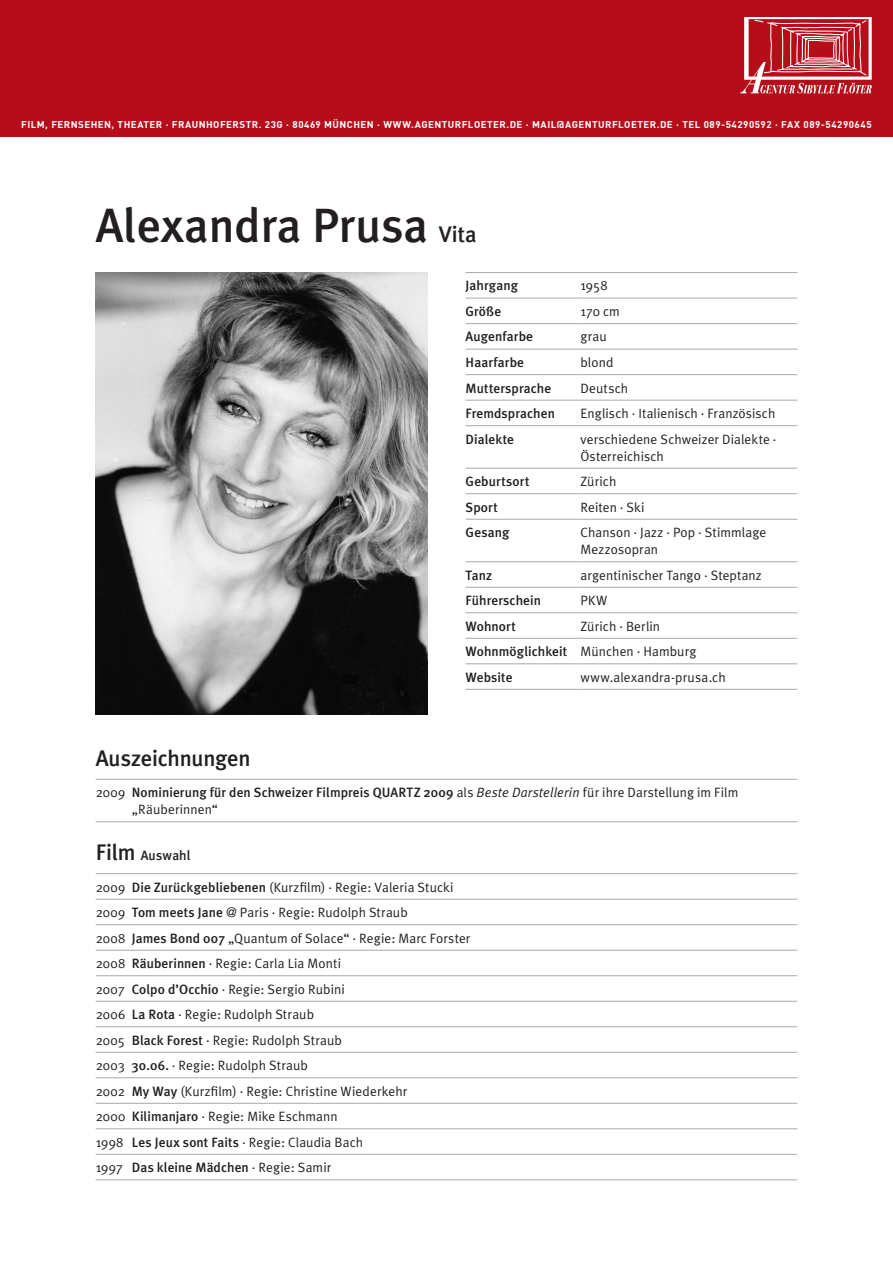
<style>
.page{position:relative;width:893px;height:1263px;background:#fff}
.page>*{position:absolute;margin:0;border:0;box-sizing:border-box;transform-origin:0 0}
.Titel{font:500 48px "Meta Plus";color:#231f20}
.Kategorie{font:500 22.5px "Meta Plus";letter-spacing:-.01em;color:#231f20}
.Text_in_Tabelle{font:13.5px "Meta Plus Normal";letter-spacing:.005em;color:#231f20}
.Text{font:13.5px/17px "Meta Plus Normal";letter-spacing:.01em;color:#231f20}
.Text-2{font:500 13.5px "Meta Plus";letter-spacing:.005em;color:#231f20}
.Text_in_Tabelle-2{font:500 13.5px/17px "Meta Plus";letter-spacing:.005em;color:#231f20}
.Kategorie-2{font:500 13.5px "Meta Plus";letter-spacing:.015em;color:#231f20}
.t1{font:700 9.75px "DIN";letter-spacing:.045em;color:#fff}
.s1{font-size:22.5px}
.s2{font-family:"Meta Plus Normal";font-weight:400}
.s3{font-family:"Meta Plus Normal";font-weight:400;font-style:italic}
.s4{font-family:"Meta Plus";font-weight:500}
</style>
<div class="page">
<div style="left:0;top:0;width:893px;height:136px;background:#b50e1a"></div>
<svg style="left:740px;top:17px;width:132px;height:77px"></svg>
<img style="left:96px;top:272px;width:331px;height:442px">
<hr style="left:466px;top:298px;width:114px;height:1px;background:#a8a9ad">
<hr style="left:580px;top:298px;width:217px;height:1px;background:#a8a9ad">
<hr style="left:466px;top:323px;width:114px;height:1px;background:#a8a9ad">
<hr style="left:580px;top:323px;width:217px;height:1px;background:#a8a9ad">
<hr style="left:466px;top:349px;width:114px;height:1px;background:#a8a9ad">
<hr style="left:580px;top:349px;width:217px;height:1px;background:#a8a9ad">
<hr style="left:466px;top:374px;width:114px;height:1px;background:#a8a9ad">
<hr style="left:580px;top:374px;width:217px;height:1px;background:#a8a9ad">
<hr style="left:466px;top:400px;width:114px;height:1px;background:#a8a9ad">
<hr style="left:580px;top:400px;width:217px;height:1px;background:#a8a9ad">
<hr style="left:466px;top:425px;width:114px;height:1px;background:#a8a9ad">
<hr style="left:580px;top:425px;width:217px;height:1px;background:#a8a9ad">
<hr style="left:466px;top:468px;width:114px;height:1px;background:#a8a9ad">
<hr style="left:580px;top:468px;width:217px;height:1px;background:#a8a9ad">
<hr style="left:466px;top:493px;width:114px;height:1px;background:#a8a9ad">
<hr style="left:580px;top:493px;width:217px;height:1px;background:#a8a9ad">
<hr style="left:466px;top:519px;width:114px;height:1px;background:#a8a9ad">
<hr style="left:580px;top:519px;width:217px;height:1px;background:#a8a9ad">
<hr style="left:466px;top:561px;width:114px;height:1px;background:#a8a9ad">
<hr style="left:580px;top:561px;width:217px;height:1px;background:#a8a9ad">
<hr style="left:466px;top:587px;width:114px;height:1px;background:#a8a9ad">
<hr style="left:580px;top:587px;width:217px;height:1px;background:#a8a9ad">
<hr style="left:466px;top:612px;width:114px;height:1px;background:#a8a9ad">
<hr style="left:580px;top:612px;width:217px;height:1px;background:#a8a9ad">
<hr style="left:466px;top:638px;width:114px;height:1px;background:#a8a9ad">
<hr style="left:580px;top:638px;width:217px;height:1px;background:#a8a9ad">
<hr style="left:466px;top:663px;width:114px;height:1px;background:#a8a9ad">
<hr style="left:580px;top:663px;width:217px;height:1px;background:#a8a9ad">
<hr style="left:466px;top:272px;width:114px;height:1px;background:#a8a9ad">
<hr style="left:580px;top:272px;width:217px;height:1px;background:#a8a9ad">
<hr style="left:466px;top:689px;width:114px;height:1px;background:#a8a9ad">
<hr style="left:580px;top:689px;width:217px;height:1px;background:#a8a9ad">
<hr style="left:96px;top:779px;width:701px;height:1px;background:#a8a9ad">
<hr style="left:96px;top:821px;width:701px;height:1px;background:#a8a9ad">
<hr style="left:96px;top:873px;width:701px;height:1px;background:#a8a9ad">
<hr style="left:96px;top:899px;width:701px;height:1px;background:#a8a9ad">
<hr style="left:96px;top:924px;width:701px;height:1px;background:#a8a9ad">
<hr style="left:96px;top:950px;width:701px;height:1px;background:#a8a9ad">
<hr style="left:96px;top:975px;width:701px;height:1px;background:#a8a9ad">
<hr style="left:96px;top:1001px;width:701px;height:1px;background:#a8a9ad">
<hr style="left:96px;top:1026px;width:701px;height:1px;background:#a8a9ad">
<hr style="left:96px;top:1052px;width:701px;height:1px;background:#a8a9ad">
<hr style="left:96px;top:1077px;width:701px;height:1px;background:#a8a9ad">
<hr style="left:96px;top:1103px;width:701px;height:1px;background:#a8a9ad">
<hr style="left:96px;top:1128px;width:701px;height:1px;background:#a8a9ad">
<hr style="left:96px;top:1154px;width:701px;height:1px;background:#a8a9ad">
<hr style="left:96px;top:1179px;width:701px;height:1px;background:#a8a9ad">
<p class="t1" style="left:21px;top:118px;width:852px">FILM, FERNSEHEN, THEATER · FRAUNHOFERSTR. 23G · 80469 M ÜNCHEN · WWW.AGENTURFLOETER.DE · MAIL@AGENTURFLOETER.DE · TEL 089-54290592 · FAX 089-54290645</p>
<p class="Titel" style="left:96px;top:197px;width:382px">Alexandra Prusa <span class="s1">Vita</span></p>
<p class="Text-2" style="left:466px;top:278px;width:54px">Jahrgang</p>
<p class="Text" style="left:580px;top:277px;width:29px">1958</p>
<p class="Text-2" style="left:466px;top:303px;width:37px">Größe</p>
<p class="Text" style="left:580px;top:303px;width:41px">170 cm</p>
<p class="Text-2" style="left:466px;top:329px;width:69px">Augenfarbe</p>
<p class="Text" style="left:580px;top:328px;width:28px">grau</p>
<p class="Text-2" style="left:466px;top:354px;width:60px">Haarfarbe</p>
<p class="Text" style="left:580px;top:354px;width:35px">blond</p>
<p class="Text-2" style="left:466px;top:380px;width:87px">Muttersprache</p>
<p class="Text" style="left:580px;top:379px;width:49px">Deutsch</p>
<p class="Text-2" style="left:466px;top:405px;width:91px">Fremdsprachen</p>
<p class="Text" style="left:580px;top:405px;width:196px">Englisch · Italienisch · Französisch</p>
<p class="Text-2" style="left:466px;top:431px;width:50px">Dialekte</p>
<p class="Text" style="left:580px;top:430px;width:198px">verschiedene Schweizer Dialekte ·<br>Österreichisch</p>
<p class="Text-2" style="left:466px;top:473px;width:65px">Geburtsort</p>
<p class="Text" style="left:580px;top:473px;width:37px">Zürich</p>
<p class="Text-2" style="left:466px;top:499px;width:34px">Sport</p>
<p class="Text" style="left:580px;top:498px;width:66px">Reiten · Ski</p>
<p class="Text-2" style="left:466px;top:525px;width:45px">Gesang</p>
<p class="Text" style="left:580px;top:524px;width:187px">Chanson · Jazz · Pop · Stimmlage<br>Mezzosopran</p>
<p class="Text-2" style="left:466px;top:567px;width:28px">Tanz</p>
<p class="Text" style="left:580px;top:566px;width:183px">argentinischer Tango · Steptanz</p>
<p class="Text-2" style="left:466px;top:593px;width:77px">Führerschein</p>
<p class="Text" style="left:580px;top:592px;width:28px">PKW</p>
<p class="Text-2" style="left:466px;top:618px;width:52px">Wohnort</p>
<p class="Text" style="left:580px;top:617px;width:81px">Zürich · Berlin</p>
<p class="Text-2" style="left:466px;top:644px;width:103px">Wohnmöglichkeit</p>
<p class="Text" style="left:580px;top:643px;width:117px">München · Hamburg</p>
<p class="Text-2" style="left:466px;top:669px;width:48px">Website</p>
<p class="Text" style="left:580px;top:668px;width:147px">www.alexandra-prusa.ch</p>
<p class="Kategorie" style="left:96px;top:745px;width:156px">Auszeichnungen</p>
<p class="Text_in_Tabelle-2" style="left:132px;top:784px;width:608px;text-indent:-36px"><span class="s2">2009</span> Nominierung für den Schweizer Filmpreis QUARTZ 2009 <span class="s2">als</span> <span class="s3">Beste Darstellerin</span> <span class="s2">für ihre Darstellung im Film „Räuberinnen“</span></p>
<p class="Kategorie-2" style="left:96px;top:848px;width:96px"><span class="s1">Film</span> Auswahl</p>
<p class="Text_in_Tabelle" style="left:96px;top:879px;width:359px">2009 <span class="s4">Die Zurückgebliebenen</span> (Kurzfilm) · Regie: Valeria Stucki</p>
<p class="Text_in_Tabelle" style="left:96px;top:904px;width:314px">2009 <span class="s4">Tom meets Jane</span> @ Paris · Regie: Rudolph Straub</p>
<p class="Text_in_Tabelle" style="left:96px;top:930px;width:376px">2008 <span class="s4">James Bond 007</span> „Quantum of Solace“ · Regie: Marc Forster</p>
<p class="Text_in_Tabelle" style="left:96px;top:955px;width:247px">2008 <span class="s4">Räuberinnen</span> · Regie: Carla Lia Monti</p>
<p class="Text_in_Tabelle" style="left:96px;top:981px;width:251px">2007 <span class="s4">Colpo d’Occhio</span> · Regie: Sergio Rubini</p>
<p class="Text_in_Tabelle" style="left:96px;top:1006px;width:220px">2006 <span class="s4">La Rota</span> · Regie: Rudolph Straub</p>
<p class="Text_in_Tabelle" style="left:96px;top:1032px;width:248px">2005 <span class="s4">Black Forest</span> · Regie: Rudolph Straub</p>
<p class="Text_in_Tabelle" style="left:96px;top:1058px;width:214px">2003 <span class="s4">30.06.</span> · Regie: Rudolph Straub</p>
<p class="Text_in_Tabelle" style="left:96px;top:1083px;width:313px">2002 <span class="s4">My Way</span> (Kurzfilm) · Regie: Christine Wiederkehr</p>
<p class="Text_in_Tabelle" style="left:96px;top:1109px;width:243px">2000 <span class="s4">Kilimanjaro</span> · Regie: Mike Eschmann</p>
<p class="Text_in_Tabelle" style="left:96px;top:1134px;width:269px">1998 <span class="s4">Les Jeux sont Faits</span> · Regie: Claudia Bach</p>
<p class="Text_in_Tabelle" style="left:96px;top:1160px;width:237px">1997 <span class="s4">Das kleine Mädchen</span> · Regie: Samir</p>
</div>
